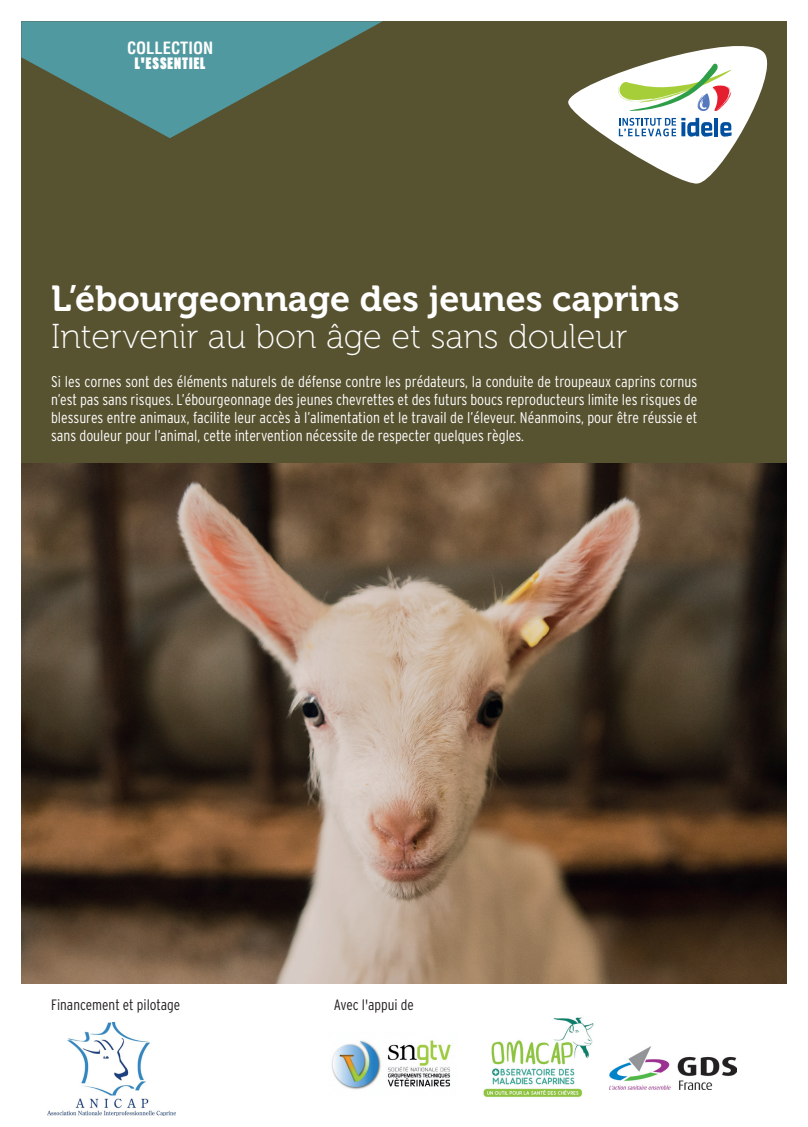
<style>
.page{position:relative;width:808px;height:1127px;background:#fff}
.page>*{position:absolute;margin:0;border:0;box-sizing:border-box;transform-origin:0 0}
.t1{font:36px "Museo 700";color:#fff}
.t2{font:34.5px "Museo 100";color:#fff}
.t3{font:16.5px "Interstate Ultra Black Comp";letter-spacing:.06em;color:#fff}
.t4{font:700 condensed 16.5px "Helvetica LT Std";color:#fff}
.t5{font:300 condensed 15.45px/18.1px "Interstate";color:#fff;text-align:justify}
.t6{font:300 condensed 15px "Interstate";color:#231f20}
</style>
<div class="page">
<div style="left:21px;top:21px;width:766px;height:447px;background:#575230"></div>
<img style="left:21px;top:464px;width:766px;height:519px">
<svg style="left:568px;top:46px;width:199px;height:138px"></svg>
<img style="left:48px;top:1023px;width:127px;height:93px">
<svg style="left:21px;top:21px;width:362px;height:117px;fill:#5199a0"></svg>
<img style="left:331px;top:1040px;width:120px;height:50px">
<img style="left:483px;top:1017px;width:111px;height:81px">
<img style="left:609px;top:1046px;width:128px;height:43px">
<p class="t4" style="left:127px;top:38px;width:88px">COLLECTION</p>
<p class="t3" style="left:135px;top:55px;width:72px">L'ESSENTIEL</p>
<p class="t1" style="left:51px;top:278px;width:630px">L’ébourgeonnage des jeunes caprins</p>
<p class="t2" style="left:51px;top:318px;width:578px">Intervenir au bon âge et sans douleur</p>
<p class="t5" style="left:51px;top:372px;width:648px">Si les cornes sont des éléments naturels de défense contre les prédateurs, la conduite de troupeaux caprins cornus n’est pas sans risques. L’ébourgeonnage des jeunes chevrettes et des futurs boucs reproducteurs limite les risques de blessures entre animaux, facilite leur accès à l’alimentation et le travail de l’éleveur. Néanmoins, pour être réussie et sans douleur pour l’animal, cette intervention nécessite de respecter quelques règles.</p>
<p class="t6" style="left:51px;top:996px;width:131px">Financement et pilotage</p>
<p class="t6" style="left:334px;top:996px;width:82px">Avec l'appui de</p>
</div>
